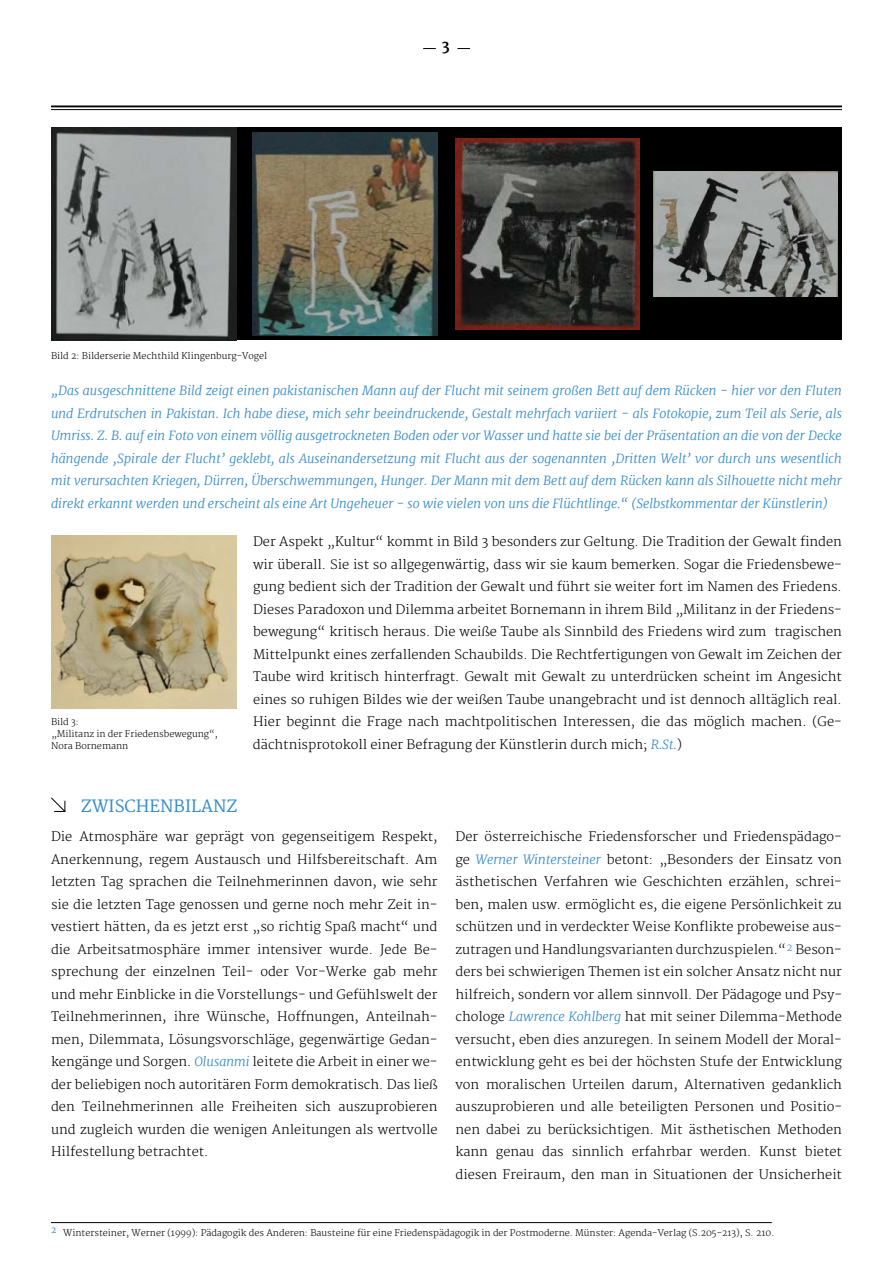
<style>
.page{position:relative;width:893px;height:1263px;background:#fff}
.page>*{position:absolute;margin:0;border:0;box-sizing:border-box;transform-origin:0 0}
.t1{font:16.5px "Merriweather";color:#368bcb}
.t2{font:700 15px "Merriweather";color:#000}
.t3{font:300 12.75px/22.5px "Merriweather";color:#000;text-align:justify}
.t4{font:italic 300 12.75px/22.5px "Merriweather";color:#368bcb;text-align:justify}
.t5{font:300 9px/12px "Merriweather";color:#000}
.s1{font-style:italic;color:#368bcb}
</style>
<div class="page">
<div style="left:51px;top:128px;width:791px;height:212px;background:#000"></div>
<svg style="left:458px;top:48px;width:12px;height:1px"></svg>
<svg style="left:423px;top:48px;width:12px;height:1px"></svg>
<hr style="left:51px;top:105px;width:791px;height:2px;background:#000">
<hr style="left:51px;top:109px;width:791px;height:1px;background:#000">
<img style="left:51px;top:128px;width:185px;height:212px">
<img style="left:253px;top:132px;width:185px;height:204px">
<img style="left:455px;top:138px;width:185px;height:192px">
<img style="left:654px;top:171px;width:184px;height:125px">
<img style="left:51px;top:536px;width:185px;height:172px">
<hr style="left:51px;top:1222px;width:721px;height:1px;background:#000">
<svg style="left:51px;top:797px;width:15px;height:15px"></svg>
<p class="t5" style="left:51px;top:350px;width:218px">Bild 2: Bilderserie Mechthild Klingenburg-Vogel</p>
<p class="t2" style="left:442px;top:37px;width:10px">3</p>
<p class="t4" style="left:51px;top:379px;width:792px">„Das ausgeschnittene Bild zeigt einen pakistanischen Mann auf der Flucht mit seinem großen Bett auf dem Rücken - hier vor den Fluten und Erdrutschen in Pakistan. Ich habe diese, mich sehr beeindruckende, Gestalt mehrfach variiert - als Fotokopie, zum Teil als Serie, als Umriss. Z. B. auf ein Foto von einem völlig ausgetrockneten Boden oder vor Wasser und hatte sie bei der Präsentation an die von der Decke hängende ‚Spirale der Flucht’ geklebt, als Auseinandersetzung mit Flucht aus der sogenannten ‚Dritten Welt’ vor durch uns wesentlich mit verursachten Kriegen, Dürren, Überschwemmungen, Hunger. Der Mann mit dem Bett auf dem Rücken kann als Silhouette nicht mehr direkt erkannt werden und erscheint als eine Art Ungeheuer - so wie vielen von uns die Flüchtlinge.“ (Selbstkommentar der Künstlerin)</p>
<p class="t3" style="left:253px;top:531px;width:590px">Der Aspekt „Kultur“ kommt in Bild 3 besonders zur Geltung. Die Tradition der Gewalt finden wir überall. Sie ist so allgegenwärtig, dass wir sie kaum bemerken. Sogar die Friedensbewe&shy;gung bedient sich der Tradition der Gewalt und führt sie weiter fort im Namen des Friedens.<br>Dieses Paradoxon und Dilemma arbeitet Bornemann in ihrem Bild „Militanz in der Friedens&shy;bewegung“ kritisch heraus. Die weiße Taube als Sinnbild des Friedens wird zum tragischen Mittelpunkt eines zerfallenden Schaubilds. Die Rechtfertigungen von Gewalt im Zeichen der Taube wird kritisch hinterfragt. Gewalt mit Gewalt zu unterdrücken scheint im Angesicht eines so ruhigen Bildes wie der weißen Taube unangebracht und ist dennoch alltäglich real.<br>Hier beginnt die Frage nach machtpolitischen Interessen, die das möglich machen. (Ge&shy;dächtnisprotokoll einer Befragung der Künstlerin durch mich; <span class="s1">R.St.</span>)</p>
<p class="t5" style="left:51px;top:716px;width:168px">Bild 3:<br>„Militanz in der Friedensbewegung“,<br>Nora Bornemann</p>
<p class="t1" style="left:81px;top:796px;width:156px">ZWISCHENBILANZ</p>
<p class="t3" style="left:51px;top:826px;width:388px">Die Atmosphäre war geprägt von gegenseitigem Respekt, Anerkennung, regem Austausch und Hilfsbereitschaft. Am letzten Tag sprachen die Teilnehmerinnen davon, wie sehr sie die letzten Tage genossen und gerne noch mehr Zeit in&shy;vestiert hätten, da es jetzt erst „so richtig Spaß macht“ und die Arbeitsatmosphäre immer intensiver wurde. Jede Be&shy;sprechung der einzelnen Teil- oder Vor-Werke gab mehr und mehr Einblicke in die Vorstellungs- und Gefühlswelt der Teilnehmerinnen, ihre Wünsche, Hoffnungen, Anteilnah&shy;men, Dilemmata, Lösungsvorschläge, gegenwärtige Gedan&shy;kengänge und Sorgen. <span class="s1">Olusanmi</span> leitete die Arbeit in einer we&shy;der beliebigen noch autoritären Form demokratisch. Das ließ den Teilnehmerinnen alle Freiheiten sich auszuprobieren und zugleich wurden die wenigen Anleitungen als wertvolle Hilfestellung betrachtet.</p>
<p class="t3" style="left:455px;top:826px;width:388px">Der österreichische Friedensforscher und Friedenspädago&shy;ge <span class="s1">Werner Wintersteiner</span> betont: „Besonders der Einsatz von ästhetischen Verfahren wie Geschichten erzählen, schrei&shy;ben, malen usw. ermöglicht es, die eigene Persönlichkeit zu schützen und in verdeckter Weise Konflikte probeweise aus&shy;zutragen und Handlungsvarianten durchzuspielen.“<sup>2</sup> Beson&shy;ders bei schwierigen Themen ist ein solcher Ansatz nicht nur hilfreich, sondern vor allem sinnvoll. Der Pädagoge und Psy&shy;chologe <span class="s1">Lawrence Kohlberg</span> hat mit seiner Dilemma-Methode versucht, eben dies anzuregen. In seinem Modell der Moral&shy;entwicklung geht es bei der höchsten Stufe der Entwicklung von moralischen Urteilen darum, Alternativen gedanklich auszuprobieren und alle beteiligten Personen und Positio&shy;nen dabei zu berücksichtigen. Mit ästhetischen Methoden kann genau das sinnlich erfahrbar werden. Kunst bietet diesen Freiraum, den man in Situationen der Unsicherheit</p>
<p class="t5" style="left:51px;top:1227px;width:725px"><sup>2</sup> Wintersteiner, Werner (1999): Pädagogik des Anderen: Bausteine für eine Friedenspädagogik in der Postmoderne. Münster: Agenda-Verlag (S.205-213), S. 210.</p>
</div>
